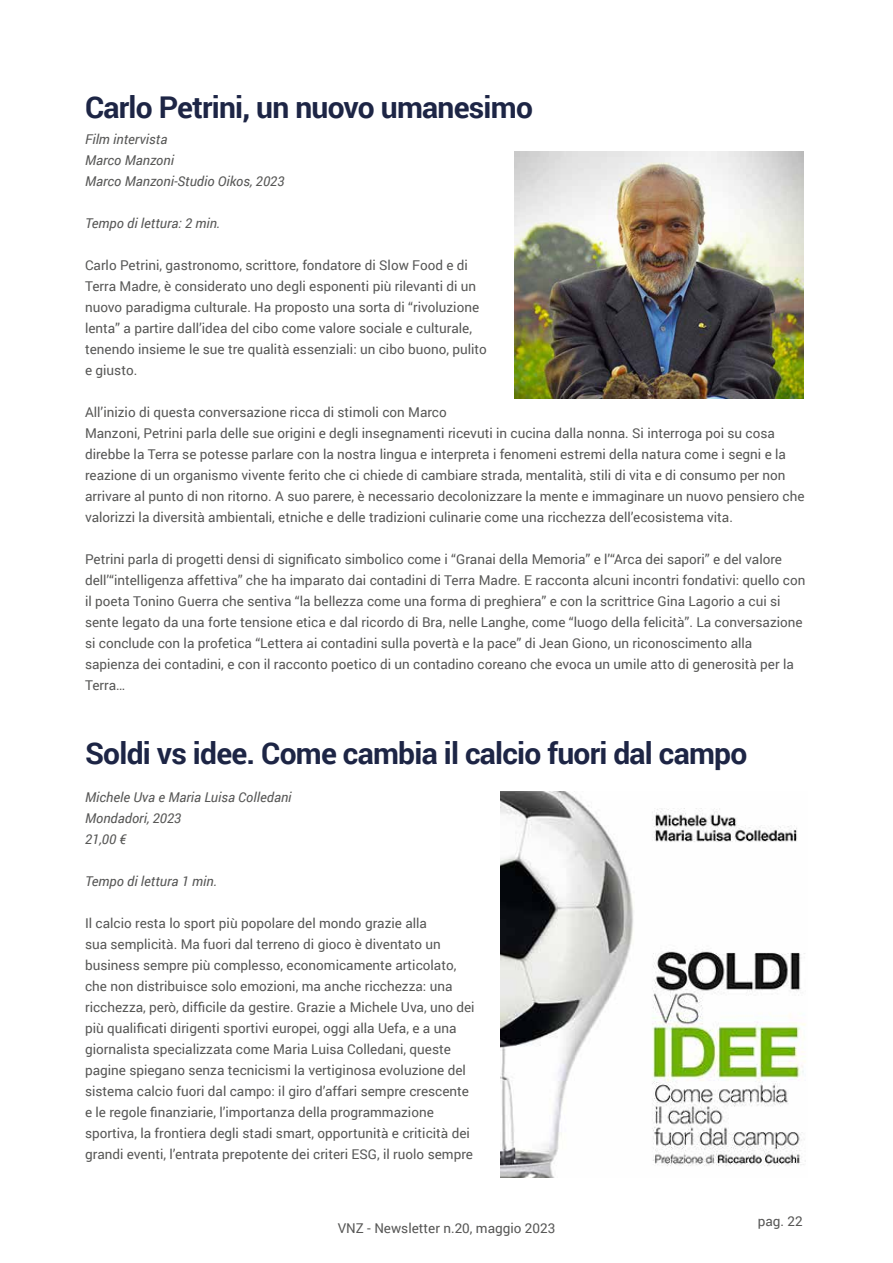
<style>
.page{position:relative;width:893px;height:1263px;background:#fff}
.page>*{position:absolute;margin:0;border:0;box-sizing:border-box;transform-origin:0 0}
.t1{font:700 30px "Roboto";letter-spacing:-.025em;color:#1d2545}
.t2{font:13.5px/21px "Roboto";color:#575756}
.t3{font:italic 13.5px/21px "Roboto";color:#575756}
</style>
<div class="page">
<img style="left:500px;top:792px;width:306px;height:386px">
<img style="left:515px;top:152px;width:288px;height:247px">
<h1 class="t1" style="left:85px;top:86px;width:449px">Carlo Petrini, un nuovo umanesimo</h1>
<p class="t3" style="left:85px;top:128px;width:201px">Film intervista<br>Marco Manzoni<br>Marco Manzoni-Studio Oikos, 2023</p>
<p class="t3" style="left:85px;top:212px;width:137px">Tempo di lettura: 2 min.</p>
<p class="t2" style="left:85px;top:254px;width:403px">Carlo Petrini, gastronomo, scrittore, fondatore di Slow Food e di Terra Madre, è considerato uno degli esponenti più rilevanti di un nuovo paradigma culturale. Ha proposto una sorta di “rivoluzione lenta” a partire dall’idea del cibo come valore sociale e culturale, tenendo insieme le sue tre qualità essenziali: un cibo buono, pulito e giusto.</p>
<p class="t2" style="left:85px;top:401px;width:721px">All’inizio di questa conversazione ricca di stimoli con Marco<br>Manzoni, Petrini parla delle sue origini e degli insegnamenti ricevuti in cucina dalla nonna. Si interroga poi su cosa direbbe la Terra se potesse parlare con la nostra lingua e interpreta i fenomeni estremi della natura come i segni e la reazione di un organismo vivente ferito che ci chiede di cambiare strada, mentalità, stili di vita e di consumo per non arrivare al punto di non ritorno. A suo parere, è necessario decolonizzare la mente e immaginare un nuovo pensiero che valorizzi la diversità ambientali, etniche e delle tradizioni culinarie come una ricchezza dell’ecosistema vita.</p>
<p class="t2" style="left:85px;top:548px;width:722px">Petrini parla di progetti densi di significato simbolico come i “Granai della Memoria” e l’“Arca dei sapori” e del valore dell’“intelligenza affettiva” che ha imparato dai contadini di Terra Madre. E racconta alcuni incontri fondativi: quello con il poeta Tonino Guerra che sentiva “la bellezza come una forma di preghiera” e con la scrittrice Gina Lagorio a cui si sente legato da una forte tensione etica e dal ricordo di Bra, nelle Langhe, come “luogo della felicità”. La conversazione si conclude con la profetica “Lettera ai contadini sulla povertà e la pace” di Jean Giono, un riconoscimento alla sapienza dei contadini, e con il racconto poetico di un contadino coreano che evoca un umile atto di generosità per la Terra…</p>
<h1 class="t1" style="left:85px;top:732px;width:664px">Soldi vs idee. Come cambia il calcio fuori dal campo</h1>
<p class="t3" style="left:85px;top:786px;width:208px">Michele Uva e Maria Luisa Colledani<br>Mondadori, 2023<br>21,00 €</p>
<p class="t3" style="left:85px;top:870px;width:134px">Tempo di lettura 1 min.</p>
<p class="t2" style="left:85px;top:912px;width:391px">Il calcio resta lo sport più popolare del mondo grazie alla<br>sua semplicità. Ma fuori dal terreno di gioco è diventato un business sempre più complesso, economicamente articolato, che non distribuisce solo emozioni, ma anche ricchezza: una ricchezza, però, difficile da gestire. Grazie a Michele Uva, uno dei più qualificati dirigenti sportivi europei, oggi alla Uefa, e a una giornalista specializzata come Maria Luisa Colledani, queste pagine spiegano senza tecnicismi la vertiginosa evoluzione del sistema calcio fuori dal campo: il giro d’affari sempre crescente e le regole finanziarie, l’importanza della programmazione sportiva, la frontiera degli stadi smart, opportunità e criticità dei grandi eventi, l’entrata prepotente dei criteri ESG, il ruolo sempre</p>
<p class="t2" style="left:338px;top:1217px;width:219px">VNZ - Newsletter n.20, maggio 2023</p>
<p class="t2" style="left:758px;top:1210px;width:46px">pag. 22</p>
</div>
